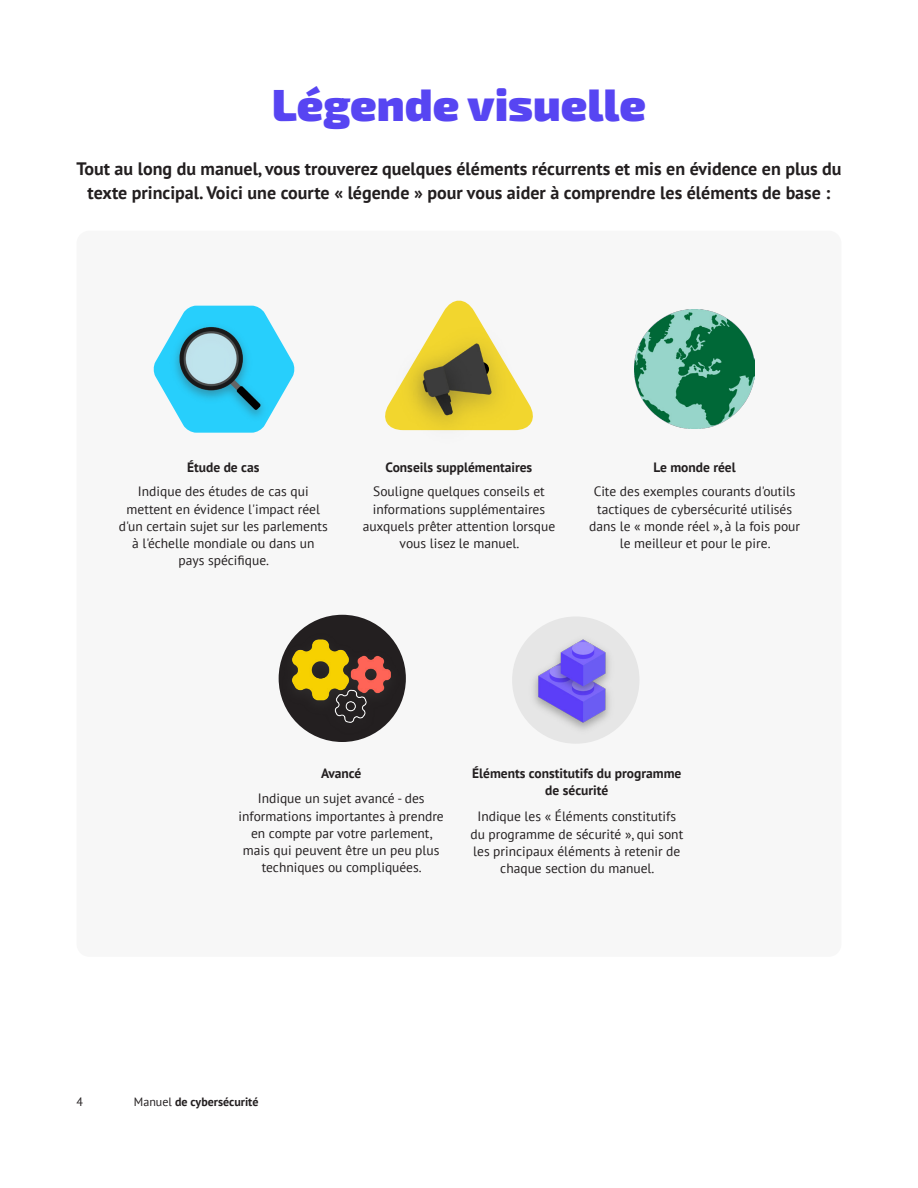
<style>
.page{position:relative;width:918px;height:1188px;background:#fff}
.page>*{position:absolute;margin:0;border:0;box-sizing:border-box;transform-origin:0 0}
.Title_0{font:900 45px "Exo 2";color:#5745f2}
.Lead{font:700 18px/24px "PT Sans";color:#231f20;text-align:center}
.t1{font:13.5px/17.2px "PT Sans";color:#231f20;text-align:center}
.t2{font:700 13.5px/17.2px "PT Sans";color:#231f20;text-align:center}
.t3{font:700 12px "PT Sans";color:#231f20}
.t4{font:12px "PT Sans";color:#231f20}
.s1{font-weight:400}
</style>
<div class="page">
<div style="left:77px;top:231px;width:764px;height:726px;background:#f7f7f7;border-radius:13px"></div>
<div style="left:512px;top:616px;width:127px;height:128px;background:#e6e6e6;border-radius:50%"></div>
<img style="left:526px;top:639px;width:84px;height:96px">
<div style="left:279px;top:615px;width:127px;height:127px;background:#231f20;border-radius:50%"></div>
<img style="left:279px;top:631px;width:127px;height:111px">
<img style="left:635px;top:309px;width:120px;height:120px">
<svg style="left:385px;top:300px;width:148px;height:128px"></svg>
<img style="left:388px;top:316px;width:138px;height:115px">
<svg style="left:153px;top:306px;width:142px;height:127px"></svg>
<img style="left:169px;top:318px;width:102px;height:108px">
<p class="Title_0" style="left:272px;top:74px;width:376px">Légende visuelle</p>
<p class="Lead" style="left:77px;top:156px;width:767px">Tout au long du manuel, vous trouverez quelques éléments récurrents et mis en évidence en plus du texte principal. Voici une courte « légende » pour vous aider à comprendre les éléments de base :</p>
<p class="t2" style="left:187px;top:458px;width:74px">Étude de cas</p>
<p class="t1" style="left:119px;top:483px;width:210px">Indique des études de cas qui mettent en évidence l'impact réel d'un certain sujet sur les parlements à l'échelle mondiale ou dans un pays spécifique.</p>
<p class="t2" style="left:386px;top:458px;width:148px">Conseils supplémentaires</p>
<p class="t2" style="left:654px;top:458px;width:84px">Le monde réel</p>
<p class="t1" style="left:589px;top:483px;width:212px">Cite des exemples courants d'outils tactiques de cybersécurité utilisés dans le « monde réel », à la fois pour le meilleur et pour le pire.</p>
<p class="t1" style="left:363px;top:483px;width:194px">Souligne quelques conseils et informations supplémentaires auxquels prêter attention lorsque vous lisez le manuel.</p>
<p class="t2" style="left:321px;top:764px;width:42px">Avancé</p>
<p class="t2" style="left:472px;top:764px;width:211px">Éléments constitutifs du programme de sécurité</p>
<p class="t1" style="left:239px;top:790px;width:207px">Indique un sujet avancé - des informations importantes à prendre en compte par votre parlement, mais qui peuvent être un peu plus techniques ou compliquées.</p>
<p class="t1" style="left:470px;top:808px;width:214px">Indique les « Éléments constitutifs du programme de sécurité », qui sont les principaux éléments à retenir de chaque section du manuel.</p>
<p class="t4" style="left:77px;top:1094px;width:8px">4</p>
<p class="t3" style="left:134px;top:1094px;width:126px"><span class="s1">Manuel</span> de cybersécurité</p>
</div>
